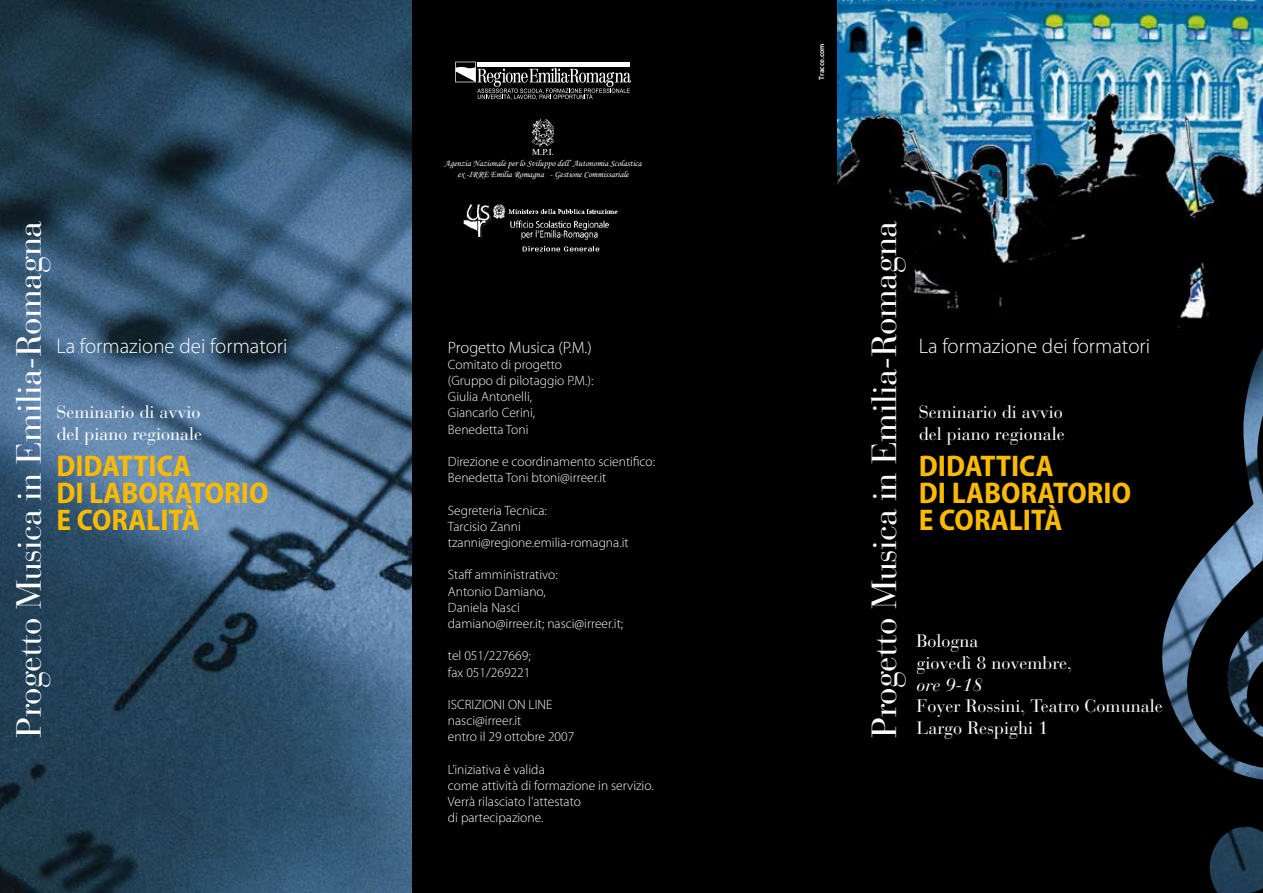
<style>
.page{position:relative;width:1263px;height:893px;background:#fff}
.page>*{position:absolute;margin:0;border:0;box-sizing:border-box;transform-origin:0 0}
.t1{font:34.65px "Bauer Bodoni";letter-spacing:-.02em;color:#fff}
.t2{font:700 semi-condensed 30px/27px "Myriad Pro";color:#faba00}
.t3{font:300 21px "Myriad Pro";color:#fff}
.t4{font:18px/21.6px "Bauer Bodoni";color:#fff}
.t5{font:italic 18px "Bauer Bodoni";color:#fff}
.t6{font:300 16.5px "Myriad Pro";color:#fff}
.t7{font:300 13.5px/16.2px "Myriad Pro";color:#fff}
.t8{font:9px/10.8px "Monotype Corsiva";color:#fff;text-align:center}
.t9{font:9px "Times";color:#fff}
.t10{font:600 7.5px "Myriad Pro";letter-spacing:-.01em;color:#fff}
</style>
<div class="page">
<img style="left:0;top:0;width:412px;height:893px">
<div style="left:412px;top:0;width:429px;height:893px;background:#000"></div>
<img style="left:838px;top:0;width:425px;height:893px">
<img style="left:1157px;top:314px;width:106px;height:579px">
<svg style="left:455px;top:62px;width:176px;height:38px"></svg>
<img style="left:531px;top:119px;width:24px;height:28px">
<img style="left:463px;top:204px;width:155px;height:48px">
<h1 class="t1" style="left:8px;top:738px;width:519px;rotate:-90deg">Progetto Musica in Emilia-Romagna</h1>
<h3 class="t3" style="left:56px;top:334px;width:233px">La formazione dei formatori</h3>
<h3 class="t4" style="left:56px;top:401px;width:147px">Seminario di avvio del piano regionale</h3>
<h2 class="t2" style="left:56px;top:452px;width:214px">DIDATTICA<br>DI LABORATORIO<br>E CORALITÀ</h2>
<p class="t9" style="left:532px;top:144px;width:23px">M.P.I.</p>
<p class="t8" style="left:444px;top:158px;width:199px">Agenzia Nazionale per lo Sviluppo dell’ Autonomia Scolastica ex -IRRE Emilia Romagna - Gestione Commissariale</p>
<p class="t6" style="left:448px;top:337px;width:145px">Progetto Musica (P.M.)</p>
<p class="t7" style="left:448px;top:356px;width:147px">Comitato di progetto (Gruppo di pilotaggio P.M.):<br>Giulia Antonelli,<br>Giancarlo Cerini,<br>Benedetta Toni</p>
<p class="t7" style="left:448px;top:453px;width:209px">Direzione e coordinamento scientifico:<br>Benedetta Toni btoni@irreer.it</p>
<p class="t7" style="left:448px;top:502px;width:182px">Segreteria Tecnica:<br>Tarcisio Zanni tzanni@regione.emilia-romagna.it</p>
<p class="t7" style="left:448px;top:567px;width:177px">Staff amministrativo:<br>Antonio Damiano,<br>Daniela Nasci<br>damiano@irreer.it; nasci@irreer.it;</p>
<p class="t7" style="left:448px;top:648px;width:84px">tel 051/227669; fax 051/269221</p>
<p class="t7" style="left:448px;top:696px;width:128px">ISCRIZIONI ON LINE nasci@irreer.it<br>entro il 29 ottobre 2007</p>
<p class="t7" style="left:448px;top:761px;width:207px">L’iniziativa è valida<br>come attività di formazione in servizio.<br>Verrà rilasciato l’attestato<br>di partecipazione.</p>
<p class="t10" style="left:817px;top:80px;width:37px;rotate:-90deg">Tracce.com</p>
<h1 class="t1" style="left:863px;top:738px;width:519px;rotate:-90deg">Progetto Musica in Emilia-Romagna</h1>
<h3 class="t3" style="left:919px;top:334px;width:233px">La formazione dei formatori</h3>
<h3 class="t4" style="left:919px;top:401px;width:147px">Seminario di avvio del piano regionale</h3>
<h2 class="t2" style="left:919px;top:452px;width:214px">DIDATTICA<br>DI LABORATORIO<br>E CORALITÀ</h2>
<h3 class="t4" style="left:916px;top:631px;width:157px">Bologna<br>giovedì 8 novembre,</h3>
<h3 class="t5" style="left:916px;top:674px;width:68px">ore 9-18</h3>
<h3 class="t4" style="left:916px;top:695px;width:248px">Foyer Rossini, Teatro Comunale<br>Largo Respighi 1</h3>
</div>
